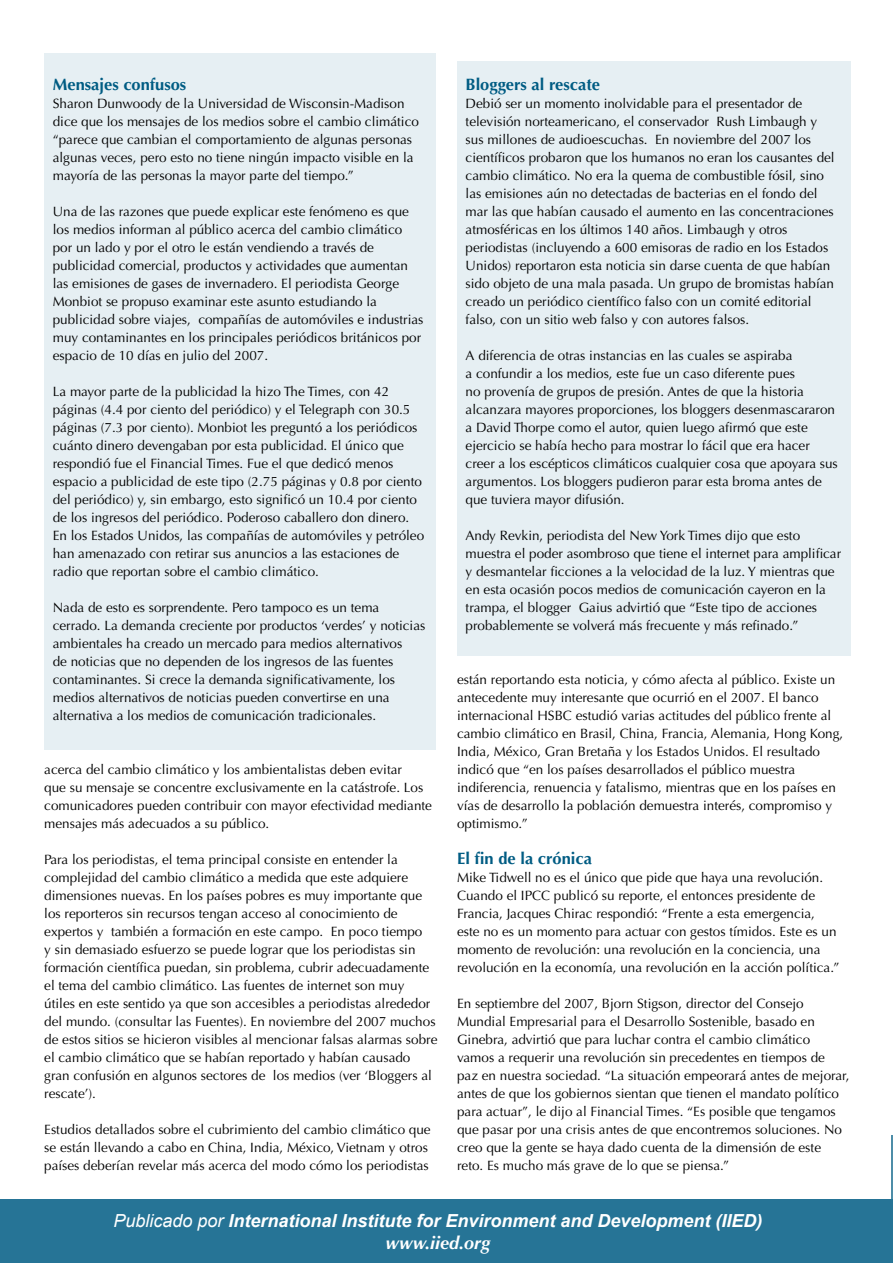
<style>
.page{position:relative;width:893px;height:1263px;background:#fff}
.page>*{position:absolute;margin:0;border:0;box-sizing:border-box;transform-origin:0 0}
.t1{font:italic 700 18px "Arial";color:#fff}
.t2{font:italic 700 18px "Optima";color:#fff}
.t3{font:700 16.5px "Optima";color:#005c83}
.t4{font:13.5px/18px "Optima";color:#000}
.s1{font-weight:400}
</style>
<div class="page">
<hr style="left:891px;top:1135px;width:2px;height:128px;background:#4d8da8">
<div style="left:457px;top:61px;width:393px;height:594px;background:#e6eff3"></div>
<div style="left:44px;top:53px;width:392px;height:696px;background:#e6eff3"></div>
<div style="left:0;top:1199px;width:893px;height:64px;background:#267496"></div>
<p class="t3" style="left:53px;top:75px;width:135px">Mensajes confusos</p>
<p class="t4" style="left:53px;top:95px;width:368px">Sharon Dunwoody de la Universidad de Wisconsin-Madison dice que los mensajes de los medios sobre el cambio climático “parece que cambian el comportamiento de algunas personas algunas veces, pero esto no tiene ningún impacto visible en la mayoría de las personas la mayor parte del tiempo.”</p>
<p class="t4" style="left:53px;top:203px;width:372px">Una de las razones que puede explicar este fenómeno es que los medios informan al público acerca del cambio climático por un lado y por el otro le están vendiendo a través de publicidad comercial, productos y actividades que aumentan las emisiones de gases de invernadero. El periodista George Monbiot se propuso examinar este asunto estudiando la publicidad sobre viajes, compañías de automóviles e industrias muy contaminantes en los principales periódicos británicos por espacio de 10 días en julio del 2007.</p>
<p class="t4" style="left:53px;top:383px;width:373px">La mayor parte de la publicidad la hizo The Times, con 42 páginas (4.4 por ciento del periódico) y el Telegraph con 30.5 páginas (7.3 por ciento). Monbiot les preguntó a los periódicos cuánto dinero devengaban por esta publicidad. El único que respondió fue el Financial Times. Fue el que dedicó menos espacio a publicidad de este tipo (2.75 páginas y 0.8 por ciento del periódico) y, sin embargo, esto significó un 10.4 por ciento de los ingresos del periódico. Poderoso caballero don dinero.<br>En los Estados Unidos, las compañías de automóviles y petróleo han amenazado con retirar sus anuncios a las estaciones de radio que reportan sobre el cambio climático.</p>
<p class="t4" style="left:53px;top:599px;width:374px">Nada de esto es sorprendente. Pero tampoco es un tema cerrado. La demanda creciente por productos ‘verdes’ y noticias ambientales ha creado un mercado para medios alternativos<br>de noticias que no dependen de los ingresos de las fuentes contaminantes. Si crece la demanda significativamente, los medios alternativos de noticias pueden convertirse en una alternativa a los medios de comunicación tradicionales.</p>
<p class="t4" style="left:44px;top:761px;width:389px">acerca del cambio climático y los ambientalistas deben evitar<br>que su mensaje se concentre exclusivamente en la catástrofe. Los comunicadores pueden contribuir con mayor efectividad mediante mensajes más adecuados a su público.</p>
<p class="t4" style="left:44px;top:851px;width:395px">Para los periodistas, el tema principal consiste en entender la complejidad del cambio climático a medida que este adquiere dimensiones nuevas. En los países pobres es muy importante que los reporteros sin recursos tengan acceso al conocimiento de expertos y también a formación en este campo. En poco tiempo<br>y sin demasiado esfuerzo se puede lograr que los periodistas sin formación científica puedan, sin problema, cubrir adecuadamente el tema del cambio climático. Las fuentes de internet son muy útiles en este sentido ya que son accesibles a periodistas alrededor del mundo. (consultar las Fuentes). En noviembre del 2007 muchos de estos sitios se hicieron visibles al mencionar falsas alarmas sobre el cambio climático que se habían reportado y habían causado gran confusión en algunos sectores de los medios (ver ‘Bloggers al rescate’).</p>
<p class="t4" style="left:44px;top:1121px;width:388px">Estudios detallados sobre el cubrimiento del cambio climático que se están llevando a cabo en China, India, México, Vietnam y otros países deberían revelar más acerca del modo cómo los periodistas</p>
<p class="t3" style="left:466px;top:75px;width:136px">Bloggers al rescate</p>
<p class="t4" style="left:466px;top:95px;width:371px">Debió ser un momento inolvidable para el presentador de televisión norteamericano, el conservador Rush Limbaugh y sus millones de audioescuchas. En noviembre del 2007 los científicos probaron que los humanos no eran los causantes del cambio climático. No era la quema de combustible fósil, sino las emisiones aún no detectadas de bacterias en el fondo del mar las que habían causado el aumento en las concentraciones atmosféricas en los últimos 140 años. Limbaugh y otros periodistas (incluyendo a 600 emisoras de radio en los Estados Unidos) reportaron esta noticia sin darse cuenta de que habían sido objeto de una mala pasada. Un grupo de bromistas habían creado un periódico científico falso con un comité editorial falso, con un sitio web falso y con autores falsos.</p>
<p class="t4" style="left:466px;top:347px;width:374px">A diferencia de otras instancias en las cuales se aspiraba<br>a confundir a los medios, este fue un caso diferente pues<br>no provenía de grupos de presión. Antes de que la historia alcanzara mayores proporciones, los bloggers desenmascararon a David Thorpe como el autor, quien luego afirmó que este ejercicio se había hecho para mostrar lo fácil que era hacer creer a los escépticos climáticos cualquier cosa que apoyara sus argumentos. Los bloggers pudieron parar esta broma antes de que tuviera mayor difusión.</p>
<p class="t4" style="left:466px;top:527px;width:377px">Andy Revkin, periodista del New York Times dijo que esto muestra el poder asombroso que tiene el internet para amplificar y desmantelar ficciones a la velocidad de la luz. Y mientras que en esta ocasión pocos medios de comunicación cayeron en la trampa, el blogger Gaius advirtió que “Este tipo de acciones probablemente se volverá más frecuente y más refinado.”</p>
<p class="t4" style="left:457px;top:671px;width:388px">están reportando esta noticia, y cómo afecta al público. Existe un antecedente muy interesante que ocurrió en el 2007. El banco internacional HSBC estudió varias actitudes del público frente al cambio climático en Brasil, China, Francia, Alemania, Hong Kong, India, México, Gran Bretaña y los Estados Unidos. El resultado indicó que “en los países desarrollados el público muestra indiferencia, renuencia y fatalismo, mientras que en los países en vías de desarrollo la población demuestra interés, compromiso y optimismo.”</p>
<p class="t3" style="left:457px;top:849px;width:136px">El fin de la crónica</p>
<p class="t4" style="left:457px;top:869px;width:384px">Mike Tidwell no es el único que pide que haya una revolución.<br>Cuando el IPCC publicó su reporte, el entonces presidente de Francia, Jacques Chirac respondió: “Frente a esta emergencia, este no es un momento para actuar con gestos tímidos. Este es un momento de revolución: una revolución en la conciencia, una revolución en la economía, una revolución en la acción política.”</p>
<p class="t4" style="left:457px;top:995px;width:394px">En septiembre del 2007, Bjorn Stigson, director del Consejo Mundial Empresarial para el Desarrollo Sostenible, basado en Ginebra, advirtió que para luchar contra el cambio climático vamos a requerir una revolución sin precedentes en tiempos de<br>paz en nuestra sociedad. “La situación empeorará antes de mejorar, antes de que los gobiernos sientan que tienen el mandato político para actuar”, le dijo al Financial Times. “Es posible que tengamos que pasar por una crisis antes de que encontremos soluciones. No creo que la gente se haya dado cuenta de la dimensión de este reto. Es mucho más grave de lo que se piensa.”</p>
<h1 class="t1" style="left:113px;top:1209px;width:651px"><span class="s1">Publicado por</span> International Institute for Environment and Development (IIED)</h1>
<h1 class="t2" style="left:385px;top:1232px;width:107px">www.iied.org</h1>
</div>
